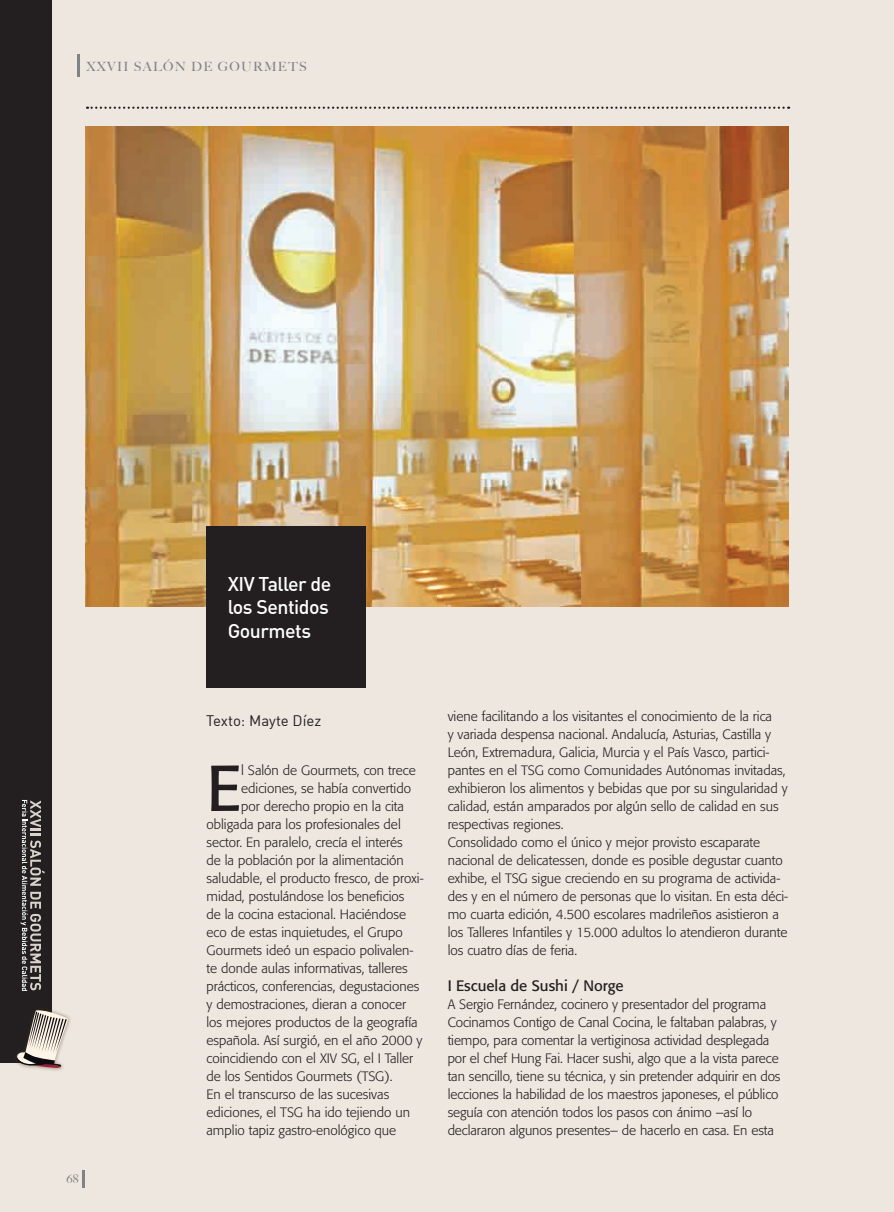
<style>
.page{position:relative;width:894px;height:1212px;background:#fff}
.page>*{position:absolute;margin:0;border:0;box-sizing:border-box;transform-origin:0 0}
.t1{font:64.05px "Formata";color:#231f20}
.t2{font:500 19.5px/23.4px "DIN";letter-spacing:-.025em;color:#fff}
.t3{font:15px "Formata";color:#231f20}
.t4{font:15px "DIN";color:#231f20}
.t5{font:300 13.5px/18px "Formata";color:#231f20}
.t6{font:500 12.75px "Big Caslon";letter-spacing:.1em;color:#808285}
.t7{font:500 12px "Big Caslon";color:#808285}
</style>
<div class="page">
<div style="left:0;top:0;width:893px;height:1212px;background:#ede7df"></div>
<svg style="left:82px;top:1170px;width:2px;height:18px"></svg>
<div style="left:0;top:0;width:52px;height:1063px;background:#231f20"></div>
<div style="left:12px;top:1006px;width:60px;height:66px;background:#4c3a18;opacity:.5"></div>
<svg style="left:15px;top:1010px;width:54px;height:58px"></svg>
<svg style="left:21px;top:800px;width:24px;height:191px"></svg>
<hr style="left:77px;top:55px;width:2px;height:22px;background:#808285">
<svg style="left:87px;top:107px;width:701px;height:2px"></svg>
<img style="left:86px;top:127px;width:701px;height:479px">
<div style="left:206px;top:526px;width:160px;height:161px;background:#231f20"></div>
<p class="t6" style="left:87px;top:59px;width:221px">XXVII SALÓN DE GOURMETS</p>
<p class="t7" style="left:67px;top:1171px;width:13px">68</p>
<h2 class="t2" style="left:228px;top:572px;width:105px">XIV Taller de los Sentidos<br>Gourmets</h2>
<p class="t4" style="left:206px;top:711px;width:117px">Texto: Mayte Díez</p>
<h1 class="t1" style="left:206px;top:749px;width:36px">E</h1>
<p class="t5" style="left:241px;top:761px;width:176px">l Salón de Gourmets, con trece</p>
<p class="t5" style="left:241px;top:779px;width:171px">ediciones, se había convertido</p>
<p class="t5" style="left:241px;top:797px;width:164px">por derecho propio en la cita</p>
<p class="t5" style="left:206px;top:815px;width:196px">obligada para los profesionales del</p>
<p class="t5" style="left:206px;top:833px;width:198px">sector. En paralelo, crecía el interés</p>
<p class="t5" style="left:206px;top:851px;width:199px">de la población por la alimentación</p>
<p class="t5" style="left:206px;top:869px;width:218px">saludable, el producto fresco, de proxi-</p>
<p class="t5" style="left:206px;top:887px;width:199px">midad, postulándose los beneficios</p>
<p class="t5" style="left:206px;top:905px;width:201px">de la cocina estacional. Haciéndose</p>
<p class="t5" style="left:206px;top:923px;width:198px">eco de estas inquietudes, el Grupo</p>
<p class="t5" style="left:206px;top:941px;width:208px">Gourmets ideó un espacio polivalen-</p>
<p class="t5" style="left:206px;top:959px;width:203px">te donde aulas informativas, talleres</p>
<p class="t5" style="left:206px;top:977px;width:214px">prácticos, conferencias, degustaciones</p>
<p class="t5" style="left:206px;top:995px;width:201px">y demostraciones, dieran a conocer</p>
<p class="t5" style="left:206px;top:1013px;width:213px">los mejores productos de la geografía</p>
<p class="t5" style="left:206px;top:1031px;width:217px">española. Así surgió, en el año 2000 y</p>
<p class="t5" style="left:206px;top:1049px;width:208px">coincidiendo con el XIV SG, el I Taller</p>
<p class="t5" style="left:206px;top:1067px;width:188px">de los Sentidos Gourmets (TSG).</p>
<p class="t5" style="left:206px;top:1085px;width:184px">En el transcurso de las sucesivas</p>
<p class="t5" style="left:206px;top:1103px;width:205px">ediciones, el TSG ha ido tejiendo un</p>
<p class="t5" style="left:206px;top:1121px;width:191px">amplio tapiz gastro-enológico que</p>
<p class="t5" style="left:447px;top:707px;width:342px">viene facilitando a los visitantes el conocimiento de la rica<br>y variada despensa nacional. Andalucía, Asturias, Castilla y León, Extremadura, Galicia, Murcia y el País Vasco, partici&shy;pantes en el TSG como Comunidades Autónomas invitadas, exhibieron los alimentos y bebidas que por su singularidad y calidad, están amparados por algún sello de calidad en sus respectivas regiones.<br>Consolidado como el único y mejor provisto escaparate nacional de delicatessen, donde es posible degustar cuanto exhibe, el TSG sigue creciendo en su programa de activida&shy;des y en el número de personas que lo visitan. En esta déci&shy;mo cuarta edición, 4.500 escolares madrileños asistieron a los Talleres Infantiles y 15.000 adultos lo atendieron durante los cuatro días de feria.</p>
<p class="t3" style="left:447px;top:976px;width:177px">I Escuela de Sushi / Norge</p>
<p class="t5" style="left:447px;top:995px;width:334px">A Sergio Fernández, cocinero y presentador del programa Cocinamos Contigo de Canal Cocina, le faltaban palabras, y tiempo, para comentar la vertiginosa actividad desplegada por el chef Hung Fai. Hacer sushi, algo que a la vista parece tan sencillo, tiene su técnica, y sin pretender adquirir en dos lecciones la habilidad de los maestros japoneses, el público seguía con atención todos los pasos con ánimo –así lo declararon algunos presentes– de hacerlo en casa. En esta</p>
</div>
